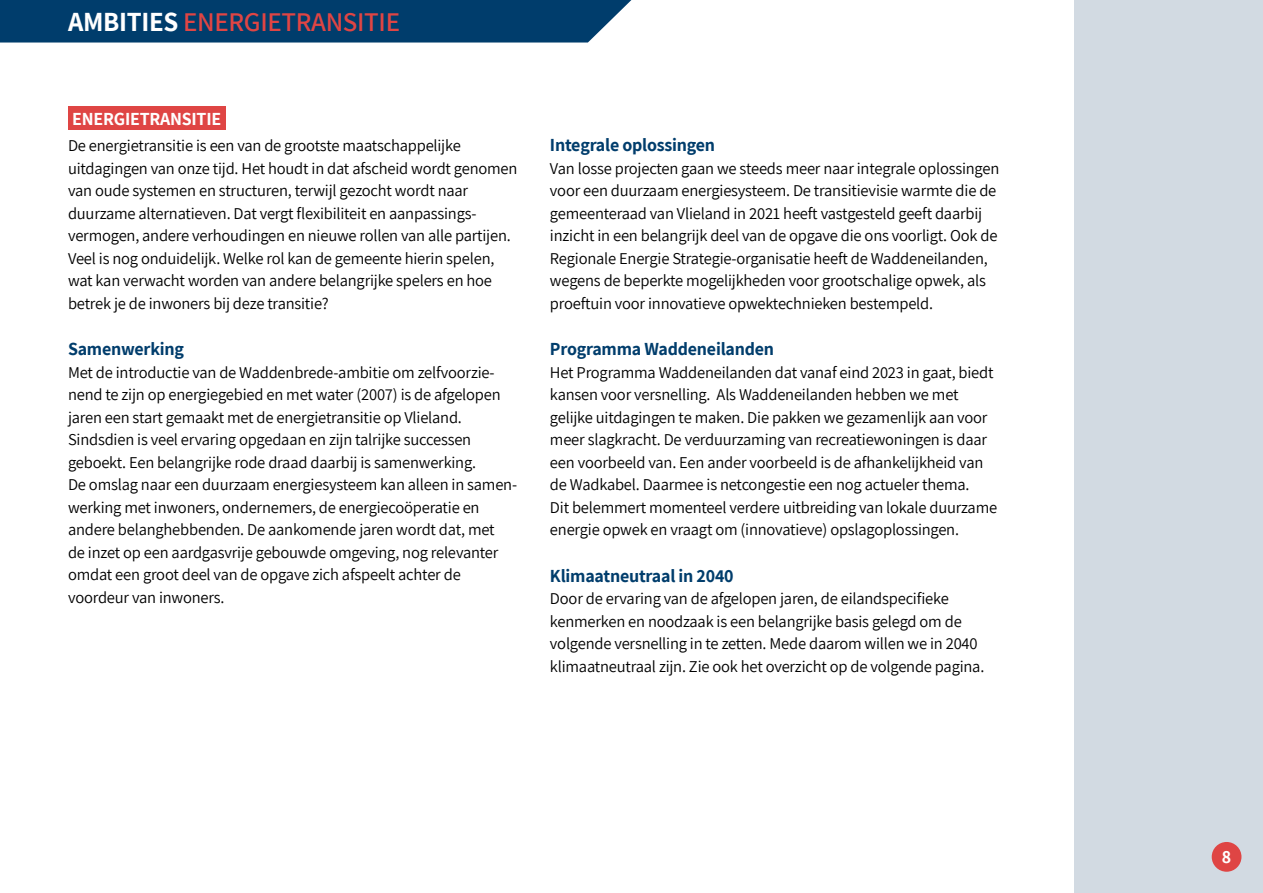
<style>
.page{position:relative;width:1263px;height:893px;background:#fff}
.page>*{position:absolute;margin:0;border:0;box-sizing:border-box;transform-origin:0 0}
.chapeau{font:600 27px "Assistant";letter-spacing:-.01em;color:#df4544}
.TK_BLAUW{font:700 18px "Assistant";letter-spacing:-.01em;color:#003d6c}
.TAPE_HEADING_IN_TEKS{font:700 18px "Assistant";letter-spacing:-.01em;color:#fff}
.Platte_tekst{font:16.5px/22.5px "Assistant";letter-spacing:-.01em;color:#000}
.s1{font-weight:700;color:#fff}
</style>
<div class="page">
<div style="left:1074px;top:0;width:189px;height:893px;background:#d2dae2"></div>
<div style="left:1212px;top:842px;width:29px;height:30px;background:#df4544;border-radius:50%"></div>
<div style="left:68px;top:106px;width:158px;height:24px;background:#df4544"></div>
<div style="left:0;top:0;width:631px;height:43px;background:#003d6c"></div>
<p class="chapeau" style="left:68px;top:3px;width:333px"><span class="s1">AMBITIES</span> ENERGIETRANSITIE</p>
<p class="TAPE_HEADING_IN_TEKS" style="left:72px;top:106px;width:150px">ENERGIETRANSITIE</p>
<p class="Platte_tekst" style="left:68px;top:134px;width:451px">De energietransitie is een van de grootste maatschappelijke uitdagingen van onze tijd. Het houdt in dat afscheid wordt genomen van oude systemen en structuren, terwijl gezocht wordt naar duurzame alternatieven. Dat vergt flexibiliteit en aanpassings&shy;vermogen, andere verhoudingen en nieuwe rollen van alle partijen.<br>Veel is nog onduidelijk. Welke rol kan de gemeente hierin spelen, wat kan verwacht worden van andere belangrijke spelers en hoe betrek je de inwoners bij deze transitie?</p>
<p class="TK_BLAUW" style="left:68px;top:337px;width:118px">Samenwerking</p>
<p class="Platte_tekst" style="left:68px;top:360px;width:451px">Met de introductie van de Waddenbrede-ambitie om zelfvoorzie&shy;nend te zijn op energiegebied en met water (2007) is de afgelopen jaren een start gemaakt met de energietransitie op Vlieland.<br>Sindsdien is veel ervaring opgedaan en zijn talrijke successen geboekt. Een belangrijke rode draad daarbij is samenwerking.<br>De omslag naar een duurzaam energiesysteem kan alleen in samen&shy;werking met inwoners, ondernemers, de energiecoöperatie en andere belanghebbenden. De aankomende jaren wordt dat, met<br>de inzet op een aardgasvrije gebouwde omgeving, nog relevanter omdat een groot deel van de opgave zich afspeelt achter de voordeur van inwoners.</p>
<p class="TK_BLAUW" style="left:550px;top:133px;width:167px">Integrale oplossingen</p>
<p class="Platte_tekst" style="left:550px;top:156px;width:451px">Van losse projecten gaan we steeds meer naar integrale oplossingen voor een duurzaam energiesysteem. De transitievisie warmte die de gemeenteraad van Vlieland in 2021 heeft vastgesteld geeft daarbij inzicht in een belangrijk deel van de opgave die ons voorligt. Ook de Regionale Energie Strategie-organisatie heeft de Waddeneilanden, wegens de beperkte mogelijkheden voor grootschalige opwek, als proeftuin voor innovatieve opwektechnieken bestempeld.</p>
<p class="TK_BLAUW" style="left:550px;top:337px;width:226px">Programma Waddeneilanden</p>
<p class="Platte_tekst" style="left:550px;top:360px;width:449px">Het Programma Waddeneilanden dat vanaf eind 2023 in gaat, biedt kansen voor versnelling. Als Waddeneilanden hebben we met gelijke uitdagingen te maken. Die pakken we gezamenlijk aan voor meer slagkracht. De verduurzaming van recreatiewoningen is daar een voorbeeld van. Een ander voorbeeld is de afhankelijkheid van de Wadkabel. Daarmee is netcongestie een nog actueler thema.<br>Dit belemmert momenteel verdere uitbreiding van lokale duurzame energie opwek en vraagt om (innovatieve) opslagoplossingen.</p>
<p class="TK_BLAUW" style="left:550px;top:564px;width:185px">Klimaatneutraal in 2040</p>
<p class="Platte_tekst" style="left:550px;top:587px;width:436px">Door de ervaring van de afgelopen jaren, de eilandspecifieke kenmerken en noodzaak is een belangrijke basis gelegd om de volgende versnelling in te zetten. Mede daarom willen we in 2040 klimaatneutraal zijn. Zie ook het overzicht op de volgende pagina.</p>
<p class="TAPE_HEADING_IN_TEKS" style="left:1222px;top:844px;width:11px">8</p>
</div>
